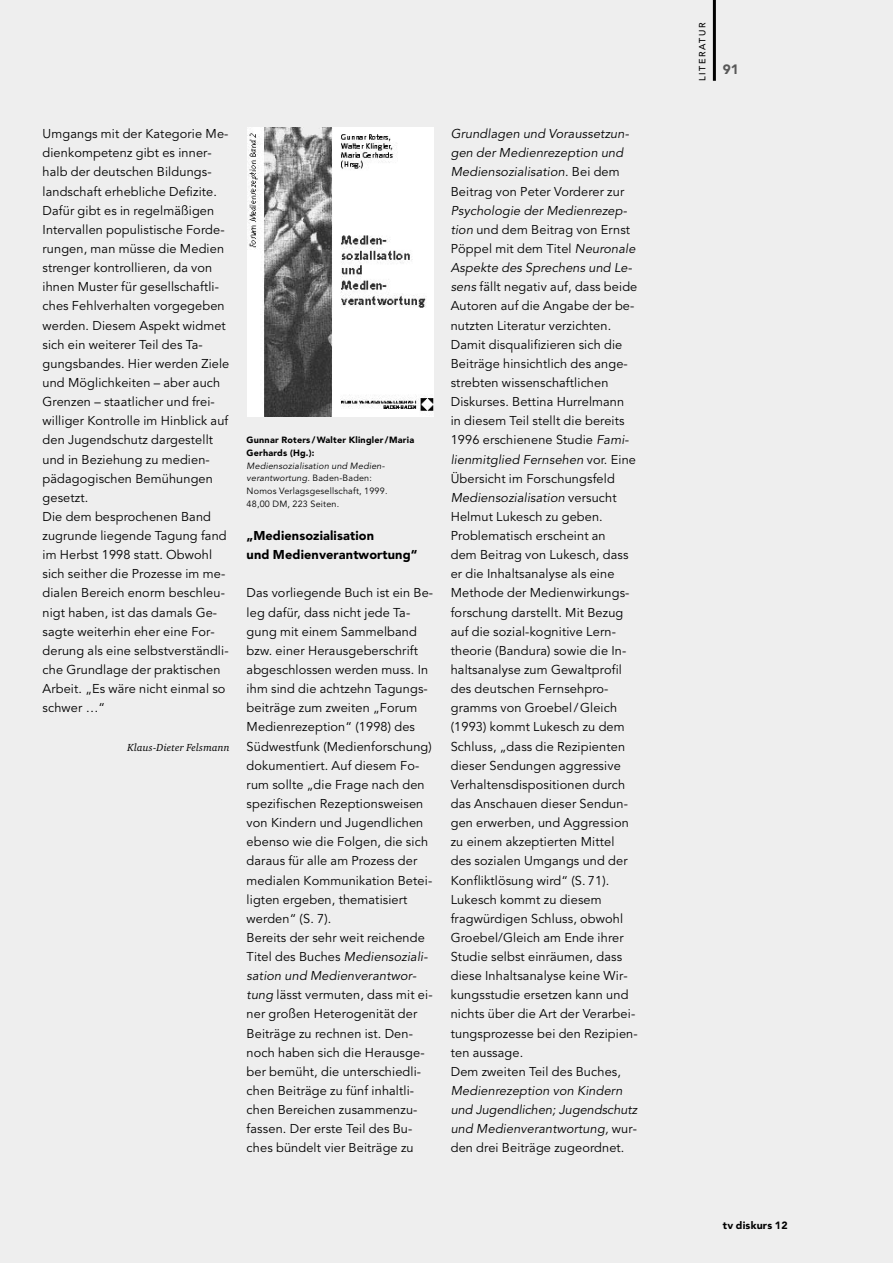
<style>
.page{position:relative;width:893px;height:1263px;background:#eee}
.page>*{position:absolute;margin:0;border:0;box-sizing:border-box;transform-origin:0 0}
.t1{font:900 13.5px "Avenir";color:#585858}
.t2{font:12.75px/19.2px "Avenir";letter-spacing:.01em;color:#000}
.t3{font:italic 12.75px/19.2px "Avenir";letter-spacing:.01em;color:#000}
.t4{font:900 12.75px/19.2px "Avenir";letter-spacing:.01em;color:#000}
.t5{font:italic 10.5px "Charter BT";letter-spacing:.015em;color:#000}
.t6{font:900 10.5px "Avenir";letter-spacing:.02em;color:#000}
.t7{font:9px/12.8px "Avenir";letter-spacing:.02em;color:#000}
.t8{font:900 9px/12.8px "Avenir";letter-spacing:.025em;color:#000}
.t9{font:500 9px "Avenir";letter-spacing:.165em;color:#000}
.s1{font-style:italic}
.s2{font-style:normal}
</style>
<div class="page">
<hr style="left:713px;top:0;width:3px;height:81px;background:#000">
<img style="left:247px;top:128px;width:187px;height:289px">
<p class="t2" style="left:43px;top:125px;width:188px">Umgangs mit der Kategorie Me&shy;dienkompetenz gibt es inner&shy;halb der deutschen Bildungs&shy;landschaft erhebliche Defizite.<br>Dafür gibt es in regelmäßigen<br>Intervallen populistische Forde&shy;rungen, man müsse die Medien strenger kontrollieren, da von ihnen Muster für gesellschaftli&shy;ches Fehlverhalten vorgegeben werden. Diesem Aspekt widmet sich ein weiterer Teil des Ta&shy;gungsbandes. Hier werden Ziele und Möglichkeiten – aber auch<br>Grenzen – staatlicher und frei&shy;williger Kontrolle im Hinblick auf den Jugendschutz dargestellt und in Beziehung zu medien&shy;pädagogischen Bemühungen gesetzt.<br>Die dem besprochenen Band zugrunde liegende Tagung fand im Herbst 1998 statt. Obwohl sich seither die Prozesse im me&shy;dialen Bereich enorm beschleu&shy;nigt haben, ist das damals Ge&shy;sagte weiterhin eher eine For&shy;derung als eine selbstverständli&shy;che Grundlage der praktischen<br>Arbeit. „Es wäre nicht einmal so schwer …“</p>
<p class="t5" style="left:127px;top:743px;width:104px">Klaus-Dieter Felsmann</p>
<p class="t8" style="left:247px;top:434px;width:169px">Gunnar Roters/Walter Klingler/Maria<br>Gerhards (Hg.):</p>
<p class="t7" style="left:247px;top:460px;width:142px"><span class="s1">Mediensozialisation und Medien&shy;verantwortung.</span> Baden-Baden:<br>Nomos Verlagsgesellschaft, 1999.<br>48,00 DM, 223 Seiten.</p>
<p class="t4" style="left:247px;top:527px;width:172px">„Mediensozialisation<br>und Medienverantwortung“</p>
<p class="t2" style="left:247px;top:584px;width:188px">Das vorliegende Buch ist ein Be&shy;leg dafür, dass nicht jede Ta&shy;gung mit einem Sammelband bzw. einer Herausgeberschrift abgeschlossen werden muss. In ihm sind die achtzehn Tagungs&shy;beiträge zum zweiten „Forum<br>Medienrezeption“ (1998) des<br>Südwestfunk (Medienforschung) dokumentiert. Auf diesem Fo&shy;rum sollte „die Frage nach den spezifischen Rezeptionsweisen von Kindern und Jugendlichen ebenso wie die Folgen, die sich daraus für alle am Prozess der medialen Kommunikation Betei&shy;ligten ergeben, thematisiert werden“ (S. 7).<br>Bereits der sehr weit reichende<br>Titel des Buches <span class="s1">Mediensoziali&shy;sation und Medienverantwor&shy;tung</span> lässt vermuten, dass mit ei&shy;ner großen Heterogenität der<br>Beiträge zu rechnen ist. Den&shy;noch haben sich die Herausge&shy;ber bemüht, die unterschiedli&shy;chen Beiträge zu fünf inhaltli&shy;chen Bereichen zusammenzu&shy;fassen. Der erste Teil des Bu&shy;ches bündelt vier Beiträge zu</p>
<p class="t3" style="left:451px;top:125px;width:180px">Grundlagen und Voraussetzun&shy;gen der Medienrezeption und<br>Mediensozialisation<span class="s2">. Bei dem<br>Beitrag von Peter Vorderer zur</span></p>
<p class="t2" style="left:451px;top:202px;width:189px"><span class="s1">Psychologie der Medienrezep&shy;tion</span> und dem Beitrag von Ernst<br>Pöppel mit dem Titel <span class="s1">Neuronale<br>Aspekte des Sprechens und Le&shy;sens</span> fällt negativ auf, dass beide<br>Autoren auf die Angabe der be&shy;nutzten Literatur verzichten.<br>Damit disqualifizieren sich die<br>Beiträge hinsichtlich des ange&shy;strebten wissenschaftlichen<br>Diskurses. Bettina Hurrelmann<br>in diesem Teil stellt die bereits<br>1996 erschienene Studie <span class="s1">Fami&shy;lienmitglied Fernsehen</span> vor. Eine<br>Übersicht im Forschungsfeld<br><span class="s1">Mediensozialisation</span> versucht<br>Helmut Lukesch zu geben.<br>Problematisch erscheint an<br>dem Beitrag von Lukesch, dass er die Inhaltsanalyse als eine<br>Methode der Medienwirkungs&shy;forschung darstellt. Mit Bezug auf die sozial-kognitive Lern&shy;theorie (Bandura) sowie die In&shy;haltsanalyse zum Gewaltprofil des deutschen Fernsehpro&shy;gramms von Groebel/Gleich (1993) kommt Lukesch zu dem<br>Schluss, „dass die Rezipienten dieser Sendungen aggressive<br>Verhaltensdispositionen durch das Anschauen dieser Sendun&shy;gen erwerben, und Aggression zu einem akzeptierten Mittel des sozialen Umgangs und der<br>Konfliktlösung wird“ (S. 71).<br>Lukesch kommt zu diesem fragwürdigen Schluss, obwohl<br>Groebel/Gleich am Ende ihrer<br>Studie selbst einräumen, dass diese Inhaltsanalyse keine Wir&shy;kungsstudie ersetzen kann und nichts über die Art der Verarbei&shy;tungsprozesse bei den Rezipien&shy;ten aussage.<br>Dem zweiten Teil des Buches,</p>
<p class="t3" style="left:451px;top:1082px;width:188px">Medienrezeption von Kindern und Jugendlichen; Jugendschutz und Medienverantwortung, <span class="s2">wur&shy;den drei Beiträge zugeordnet.</span></p>
<p class="t9" style="left:699px;top:81px;width:59px;rotate:-90deg">LITERATUR</p>
<p class="t1" style="left:723px;top:64px;width:17px">91</p>
<p class="t6" style="left:723px;top:1221px;width:66px">tv diskurs 12</p>
</div>
